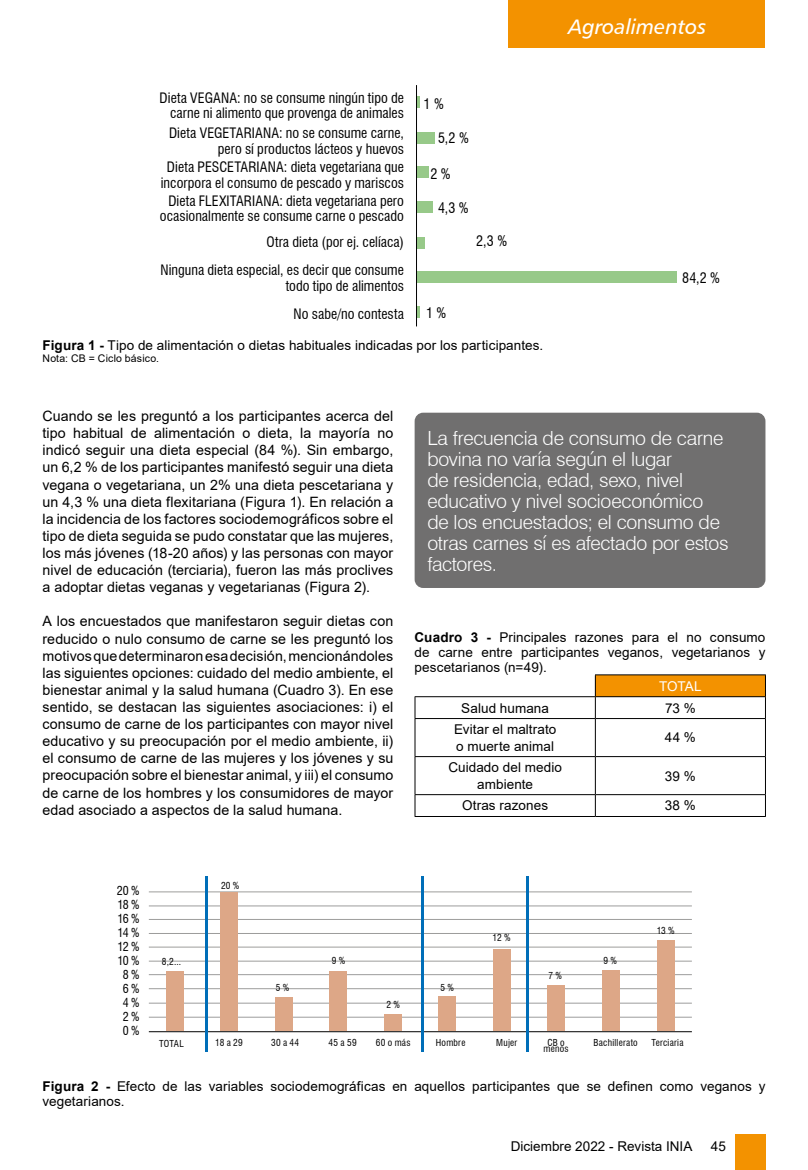
<style>
.page{position:relative;width:808px;height:1170px;background:#fff}
.page>*{position:absolute;margin:0;border:0;box-sizing:border-box;transform-origin:0 0}
.t1{font:21px "Humanist 777 BT Italic B";color:#fff}
.t2{font:300 19.5px/21px "Swiss 721 BT";letter-spacing:-.015em;color:#fff}
.t3{font:14.25px/17.1px "Arial";letter-spacing:.005em;color:#000;text-align:justify}
.t4{font:condensed 14.1px/15.3px "Swiss 721 BT";letter-spacing:.005em;color:#000;text-align:right}
.t5{font:13.5px/15px "Arial";letter-spacing:.005em;color:#000}
.t6{font:13.5px "Arial";letter-spacing:-.015em;color:#fff}
.t7{font:condensed 12px/14px "Swiss 721 BT";letter-spacing:-.06em;color:#000;text-align:center}
.t8{font:10.5px "Arial";letter-spacing:.015em;color:#000}
.t9{font:condensed 9.3px "Swiss 721 BT";letter-spacing:.025em;color:#000}
.s1{font-weight:700}
</style>
<div class="page">
<div style="left:508px;top:0;width:257px;height:47px;background:#f39200"></div>
<div style="left:734px;top:1134px;width:31px;height:35px;background:#f39200"></div>
<hr style="left:149px;top:1016px;width:543px;height:1px;background:#9d9d9c">
<hr style="left:149px;top:988px;width:543px;height:1px;background:#9d9d9c">
<hr style="left:149px;top:933px;width:543px;height:1px;background:#9d9d9c">
<hr style="left:149px;top:960px;width:543px;height:1px;background:#9d9d9c">
<hr style="left:149px;top:905px;width:543px;height:1px;background:#9d9d9c">
<hr style="left:149px;top:1002px;width:543px;height:1px;background:#9d9d9c">
<hr style="left:149px;top:974px;width:543px;height:1px;background:#9d9d9c">
<hr style="left:149px;top:919px;width:543px;height:1px;background:#9d9d9c">
<hr style="left:149px;top:946px;width:543px;height:1px;background:#9d9d9c">
<hr style="left:149px;top:891px;width:543px;height:1px;background:#9d9d9c">
<div style="left:595px;top:674px;width:170px;height:22px;background:#f39200"></div>
<hr style="left:595px;top:674px;width:171px;height:1px;background:#000">
<hr style="left:415px;top:696px;width:180px;height:1px;background:#000">
<svg style="left:415px;top:697px;width:1px;height:21px"></svg>
<hr style="left:595px;top:696px;width:171px;height:1px;background:#000">
<svg style="left:595px;top:675px;width:1px;height:43px"></svg>
<svg style="left:765px;top:675px;width:1px;height:43px"></svg>
<hr style="left:415px;top:718px;width:180px;height:1px;background:#000">
<hr style="left:415px;top:718px;width:1px;height:38px;background:#000">
<hr style="left:595px;top:718px;width:171px;height:1px;background:#000">
<hr style="left:595px;top:718px;width:1px;height:38px;background:#000">
<hr style="left:765px;top:718px;width:1px;height:38px;background:#000">
<hr style="left:415px;top:756px;width:180px;height:1px;background:#000">
<hr style="left:415px;top:757px;width:1px;height:37px;background:#000">
<hr style="left:595px;top:756px;width:171px;height:1px;background:#000">
<hr style="left:595px;top:757px;width:1px;height:37px;background:#000">
<hr style="left:765px;top:757px;width:1px;height:37px;background:#000">
<hr style="left:415px;top:794px;width:180px;height:1px;background:#000">
<svg style="left:415px;top:795px;width:1px;height:21px"></svg>
<hr style="left:595px;top:794px;width:171px;height:1px;background:#000">
<svg style="left:595px;top:795px;width:1px;height:21px"></svg>
<svg style="left:765px;top:795px;width:1px;height:21px"></svg>
<hr style="left:415px;top:816px;width:180px;height:1px;background:#000">
<hr style="left:595px;top:816px;width:171px;height:1px;background:#000">
<div style="left:415px;top:412px;width:350px;height:176px;background:#706f6f;border-radius:9px"></div>
<div style="left:416px;top:270px;width:261px;height:12px;background:#97c989"></div>
<div style="left:416px;top:236px;width:9px;height:12px;background:#97c989"></div>
<div style="left:416px;top:166px;width:12px;height:12px;background:#97c989"></div>
<div style="left:416px;top:132px;width:18px;height:12px;background:#97c989"></div>
<div style="left:416px;top:201px;width:17px;height:12px;background:#97c989"></div>
<hr style="left:416px;top:306px;width:4px;height:12px;background:#97c989">
<hr style="left:416px;top:96px;width:4px;height:12px;background:#97c989">
<div style="left:167px;top:970px;width:17px;height:60px;background:#dda787"></div>
<div style="left:276px;top:997px;width:17px;height:33px;background:#dda787"></div>
<div style="left:330px;top:971px;width:17px;height:59px;background:#dda787"></div>
<div style="left:493px;top:949px;width:18px;height:81px;background:#dda787"></div>
<div style="left:385px;top:1014px;width:17px;height:16px;background:#dda787"></div>
<div style="left:438px;top:996px;width:18px;height:34px;background:#dda787"></div>
<div style="left:547px;top:985px;width:18px;height:45px;background:#dda787"></div>
<div style="left:602px;top:970px;width:18px;height:60px;background:#dda787"></div>
<div style="left:657px;top:940px;width:17px;height:90px;background:#dda787"></div>
<div style="left:220px;top:892px;width:18px;height:138px;background:#dda787"></div>
<hr style="left:149px;top:1031px;width:543px;height:1px;background:#000">
<hr style="left:205px;top:876px;width:2px;height:175px;background:#006eb8">
<hr style="left:422px;top:876px;width:2px;height:175px;background:#006eb8">
<hr style="left:526px;top:876px;width:3px;height:175px;background:#006eb8">
<hr style="left:416px;top:85px;width:1px;height:241px;background:#000">
<p class="t4" style="left:160px;top:90px;width:246px">Dieta VEGANA: no se consume ningún tipo de carne ni alimento que provenga de animales</p>
<p class="t4" style="left:169px;top:125px;width:236px">Dieta VEGETARIANA: no se consume carne, pero sí productos lácteos y huevos</p>
<p class="t4" style="left:161px;top:159px;width:245px;text-align:center">Dieta PESCETARIANA: dieta vegetariana que incorpora el consumo de pescado y mariscos</p>
<p class="t4" style="left:160px;top:193px;width:246px;text-align:center">Dieta FLEXITARIANA: dieta vegetariana pero ocasionalmente se consume carne o pescado</p>
<p class="t4" style="left:266px;top:234px;width:139px">Otra dieta (por ej. celíaca)</p>
<p class="t4" style="left:161px;top:262px;width:245px">Ninguna dieta especial, es decir que consume todo tipo de alimentos</p>
<p class="t4" style="left:294px;top:306px;width:112px">No sabe/no contesta</p>
<p class="t4" style="left:423px;top:97px;width:22px">1 %</p>
<p class="t4" style="left:438px;top:130px;width:32px">5,2 %</p>
<p class="t4" style="left:430px;top:166px;width:22px">2 %</p>
<p class="t4" style="left:438px;top:200px;width:32px">4,3 %</p>
<p class="t4" style="left:476px;top:233px;width:32px">2,3 %</p>
<p class="t4" style="left:426px;top:305px;width:22px">1 %</p>
<p class="t5" style="left:43px;top:338px;width:502px"><span class="s1">Figura 1 -</span> Tipo de alimentación o dietas habituales indicadas por los participantes.</p>
<p class="t8" style="left:43px;top:351px;width:118px">Nota: CB = Ciclo básico.</p>
<h1 class="t1" style="left:568px;top:13px;width:140px">Agroalimentos</h1>
<p class="t4" style="left:682px;top:270px;width:39px">84,2 %</p>
<p class="t3" style="left:43px;top:407px;width:352px">Cuando se les preguntó a los participantes acerca del tipo habitual de alimentación o dieta, la mayoría no indicó seguir una dieta especial (84 %). Sin embargo, un 6,2 % de los participantes manifestó seguir una dieta vegana o vegetariana, un 2% una dieta pescetariana y un 4,3 % una dieta flexitariana (Figura 1). En relación a la incidencia de los factores sociodemográficos sobre el tipo de dieta seguida se pudo constatar que las mujeres, los más jóvenes (18-20 años) y las personas con mayor nivel de educación (terciaria), fueron las más proclives a adoptar dietas veganas y vegetarianas (Figura 2).</p>
<p class="t3" style="left:43px;top:612px;width:352px">A los encuestados que manifestaron seguir dietas con reducido o nulo consumo de carne se les preguntó los motivos que determinaron esa decisión, mencionándoles las siguientes opciones: cuidado del medio ambiente, el bienestar animal y la salud humana (Cuadro 3). En ese sentido, se destacan las siguientes asociaciones: i) el consumo de carne de los participantes con mayor nivel educativo y su preocupación por el medio ambiente, ii) el consumo de carne de las mujeres y los jóvenes y su preocupación sobre el bienestar animal, y iii) el consumo de carne de los hombres y los consumidores de mayor edad asociado a aspectos de la salud humana.</p>
<h2 class="t2" style="left:427px;top:427px;width:303px">La frecuencia de consumo de carne bovina no varía según el lugar<br>de residencia, edad, sexo, nivel educativo y nivel socioeconómico de los encuestados; el consumo de otras carnes sí es afectado por estos factores.</h2>
<p class="t5" style="left:415px;top:630px;width:352px;text-align:justify"><span class="s1">Cuadro 3 -</span> Principales razones para el no consumo de carne entre participantes veganos, vegetarianos y pescetarianos (n=49).</p>
<p class="t6" style="left:659px;top:676px;width:44px">TOTAL</p>
<p class="t5" style="left:461px;top:700px;width:89px">Salud humana</p>
<p class="t5" style="left:665px;top:700px;width:32px">73 %</p>
<p class="t5" style="left:454px;top:721px;width:104px;line-height:16.2px">Evitar el maltrato o muerte animal</p>
<p class="t5" style="left:665px;top:730px;width:33px">44 %</p>
<p class="t5" style="left:448px;top:759px;width:115px;line-height:16.2px;text-align:center">Cuidado del medio ambiente</p>
<p class="t5" style="left:665px;top:768px;width:32px">39 %</p>
<p class="t5" style="left:462px;top:798px;width:88px">Otras razones</p>
<p class="t5" style="left:665px;top:798px;width:33px">38 %</p>
<p class="t7" style="left:117px;top:883px;width:24px">20 %<br>18 %<br>16 %<br>14 %<br>12 %<br>10 %<br>8 %<br>6 %<br>4 %<br>2 %<br>0 %</p>
<p class="t9" style="left:162px;top:956px;width:21px">8,2...</p>
<p class="t9" style="left:221px;top:879px;width:20px">20 %</p>
<p class="t9" style="left:276px;top:982px;width:15px">5 %</p>
<p class="t9" style="left:332px;top:955px;width:15px">9 %</p>
<p class="t9" style="left:387px;top:999px;width:15px">2 %</p>
<p class="t9" style="left:440px;top:981px;width:15px">5 %</p>
<p class="t9" style="left:493px;top:931px;width:19px">12 %</p>
<p class="t9" style="left:548px;top:969px;width:15px">7 %</p>
<p class="t9" style="left:604px;top:954px;width:15px">9 %</p>
<p class="t9" style="left:657px;top:925px;width:19px">13 %</p>
<p class="t9" style="left:159px;top:1037px;width:26px">TOTAL</p>
<p class="t9" style="left:215px;top:1036px;width:29px">18 a 29</p>
<p class="t9" style="left:271px;top:1036px;width:30px">30 a 44</p>
<p class="t9" style="left:329px;top:1036px;width:30px">45 a 59</p>
<p class="t9" style="left:376px;top:1036px;width:36px">60 o más</p>
<p class="t9" style="left:436px;top:1036px;width:31px">Hombre</p>
<p class="t9" style="left:496px;top:1036px;width:23px">Mujer</p>
<p class="t9" style="left:547px;top:1036px;width:19px">CB o</p>
<p class="t9" style="left:651px;top:1036px;width:34px">Terciaria</p>
<p class="t9" style="left:543px;top:1043px;width:27px">menos</p>
<p class="t9" style="left:594px;top:1036px;width:46px">Bachillerato</p>
<p class="t5" style="left:43px;top:1078px;width:724px"><span class="s1">Figura 2 -</span> Efecto de las variables sociodemográficas en aquellos participantes que se definen como veganos y vegetarianos.</p>
<p class="t5" style="left:511px;top:1138px;width:183px">Diciembre 2022 - Revista INIA</p>
<p class="t5" style="left:711px;top:1138px;width:17px">45</p>
</div>
